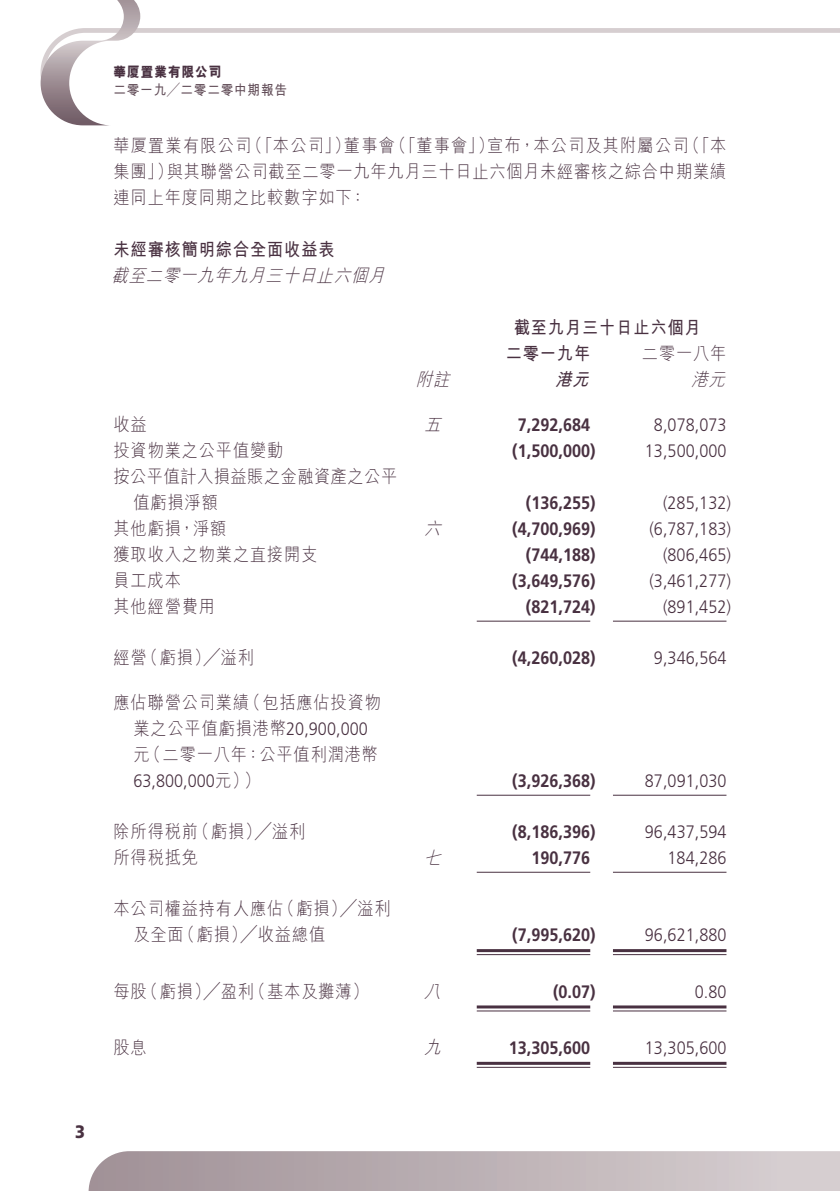
<style>
.page{position:relative;width:840px;height:1191px;background:#fff}
.page>*{position:absolute;margin:0;border:0;box-sizing:border-box;transform-origin:0 0}
.Body_Text{font:300 18px/26px "M Hei HK";letter-spacing:.055em;color:#493141;scale:.9 1}
.Body_Text-2{font:300 18px "Frutiger LT Std";letter-spacing:.005em;color:#493141;scale:.9 1}
.Body_Text-3{font:700 18px "Frutiger LT Std";letter-spacing:.005em;color:#493141;scale:.9 1}
.Body_Text-4{font:italic 300 18px "M Hei HK";color:#493141;scale:.9 1}
.Body_Text-5{font:300 18px "M Hei HK";letter-spacing:.03em;color:#493141;scale:.9 1}
.Body_Text-6{font:700 18px "M Hei HK";letter-spacing:.055em;color:#493141;scale:.9 1}
.Heading_1{font:700 18px "M Hei HK";letter-spacing:.055em;color:#493141;scale:.9 1}
.Body_Text-7{font:italic 700 18px "M Hei HK";color:#493141;scale:.9 1}
.t1{font:900 18px "Frutiger LT Std";color:#493141;scale:.9 1}
.t2{font:700 14px "M Hei HK";letter-spacing:.065em;color:#634e59;scale:.9 1}
.t3{font:800 14px "M Hei HK";letter-spacing:.08em;color:#493141;scale:.9 1}
.s1{font-family:"M Hei HK"}
</style>
<div class="page">
<svg style="left:40px;top:28px;width:799px;height:60px"></svg>
<svg style="left:41px;top:0;width:99px;height:125px"></svg>
<svg style="left:88px;top:1151px;width:751px;height:40px;background:#bdb2b5"></svg>
<hr style="left:476px;top:620px;width:114px;height:1px;background:#493141">
<hr style="left:612px;top:620px;width:114px;height:1px;background:#493141">
<hr style="left:476px;top:794px;width:114px;height:1px;background:#493141">
<hr style="left:612px;top:794px;width:114px;height:1px;background:#493141">
<hr style="left:476px;top:871px;width:114px;height:1px;background:#493141">
<hr style="left:612px;top:871px;width:114px;height:1px;background:#493141">
<hr style="left:476px;top:949px;width:114px;height:3px;background:#493141">
<hr style="left:476px;top:954px;width:114px;height:1px;background:#493141">
<hr style="left:612px;top:949px;width:114px;height:3px;background:#493141">
<hr style="left:612px;top:954px;width:114px;height:1px;background:#493141">
<hr style="left:476px;top:1005px;width:114px;height:3px;background:#493141">
<hr style="left:476px;top:1010px;width:114px;height:1px;background:#493141">
<hr style="left:612px;top:1005px;width:114px;height:3px;background:#493141">
<hr style="left:612px;top:1010px;width:114px;height:1px;background:#493141">
<hr style="left:476px;top:1061px;width:114px;height:3px;background:#493141">
<hr style="left:476px;top:1066px;width:114px;height:1px;background:#493141">
<hr style="left:612px;top:1061px;width:114px;height:3px;background:#493141">
<hr style="left:612px;top:1066px;width:114px;height:1px;background:#493141">
<p class="t1" style="left:75px;top:1121px;width:13px">3</p>
<p class="t3" style="left:113px;top:64px;width:121px">華厦置業有限公司</p>
<p class="t2" style="left:113px;top:79px;width:194px">二零一九╱二零二零中期報告</p>
<p class="Body_Text" style="left:246px;top:132px;width:117px">（「本公司」）</p>
<p class="Body_Text" style="left:390px;top:132px;width:117px">（「董事會」）</p>
<p class="Body_Text" style="left:683px;top:132px;width:49px">（「本</p>
<p class="Body_Text" style="left:487px;top:132px;width:225px">宣布，本公司及其附屬公司</p>
<p class="Body_Text" style="left:344px;top:132px;width:58px">董事會</p>
<p class="Body_Text" style="left:167px;top:132px;width:623px;text-indent:-53px">華厦置業有限公司<br>與其聯營公司截至二零一九年九月三十日止六個月未經審核之綜合中期業績</p>
<p class="Body_Text" style="left:113px;top:158px;width:282px">集團」）<br>連同上年度同期之比較數字如下：</p>
<p class="Heading_1" style="left:113px;top:236px;width:247px">未經審核簡明綜合全面收益表</p>
<p class="Body_Text-4" style="left:112px;top:266px;width:309px">截至二零一九年九月三十日止六個月</p>
<p class="Body_Text-6" style="left:513px;top:314px;width:209px">截至九月三十日止六個月</p>
<p class="Body_Text" style="left:641px;top:340px;width:95px">二零一八年</p>
<p class="Body_Text-6" style="left:505px;top:340px;width:95px">二零一九年</p>
<p class="Body_Text-4" style="left:415px;top:370px;width:44px">附註</p>
<p class="Body_Text-7" style="left:555px;top:366px;width:45px">港元</p>
<p class="Body_Text-4" style="left:691px;top:370px;width:44px">港元</p>
<p class="Body_Text" style="left:113px;top:411px;width:38px">收益</p>
<p class="Body_Text-4" style="left:424px;top:415px;width:25px">五</p>
<p class="Body_Text-3" style="left:517px;top:414px;width:82px">7,292,684</p>
<p class="Body_Text-2" style="left:653px;top:415px;width:82px">8,078,073</p>
<p class="Body_Text" style="left:113px;top:437px;width:190px">投資物業之公平值變動</p>
<p class="Body_Text-5" style="left:113px;top:467px;width:316px">按公平值計入損益賬之金融資產之公平</p>
<p class="Body_Text-3" style="left:512px;top:440px;width:94px">)1,500,000(</p>
<p class="Body_Text-2" style="left:644px;top:441px;width:92px">13,500,000</p>
<p class="Body_Text" style="left:133px;top:489px;width:95px">值虧損淨額</p>
<p class="Body_Text-3" style="left:525px;top:492px;width:79px">)136,255(</p>
<p class="Body_Text-2" style="left:662px;top:493px;width:77px">)285,132(</p>
<p class="Body_Text" style="left:113px;top:515px;width:127px">其他虧損，淨額</p>
<p class="Body_Text-4" style="left:424px;top:519px;width:25px">六</p>
<p class="Body_Text-3" style="left:512px;top:518px;width:94px">)4,700,969(</p>
<p class="Body_Text-2" style="left:649px;top:519px;width:92px">)6,787,183(</p>
<p class="Body_Text" style="left:113px;top:541px;width:228px">獲取收入之物業之直接開支</p>
<p class="Body_Text-3" style="left:525px;top:544px;width:79px">)744,188(</p>
<p class="Body_Text-2" style="left:662px;top:545px;width:77px">)806,465(</p>
<p class="Body_Text" style="left:113px;top:567px;width:76px">員工成本</p>
<p class="Body_Text-3" style="left:512px;top:570px;width:94px">)3,649,576(</p>
<p class="Body_Text-2" style="left:649px;top:571px;width:92px">)3,461,277(</p>
<p class="Body_Text" style="left:113px;top:593px;width:114px">其他經營費用</p>
<p class="Body_Text-3" style="left:525px;top:596px;width:79px">)821,724(</p>
<p class="Body_Text-2" style="left:662px;top:597px;width:77px">)891,452(</p>
<p class="Body_Text" style="left:142px;top:644px;width:126px">（虧損）╱溢利</p>
<p class="Body_Text" style="left:113px;top:644px;width:38px">經營</p>
<p class="Body_Text-3" style="left:512px;top:647px;width:94px">)4,260,028(</p>
<p class="Body_Text-2" style="left:653px;top:648px;width:82px">9,346,564</p>
<p class="Body_Text" style="left:244px;top:689px;width:153px">（包括應佔投資物</p>
<p class="Body_Text" style="left:113px;top:689px;width:152px">應佔聯營公司業績</p>
<p class="Body_Text-2" style="left:133px;top:719px;width:262px"><span class="s1">業之公平值虧損港幣</span>20,900,000</p>
<p class="Body_Text" style="left:145px;top:741px;width:260px">（二零一八年：公平值利潤港幣</p>
<p class="Body_Text" style="left:133px;top:741px;width:19px">元</p>
<p class="Body_Text-2" style="left:133px;top:771px;width:129px">63,800,000<span class="s1">元(</span></p>
<p class="Body_Text" style="left:244px;top:767px;width:20px">(</p>
<p class="Body_Text-3" style="left:512px;top:770px;width:94px">)3,926,368(</p>
<p class="Body_Text-2" style="left:644px;top:771px;width:92px">87,091,030</p>
<p class="Body_Text" style="left:193px;top:818px;width:126px">（虧損）╱溢利</p>
<p class="Body_Text" style="left:113px;top:818px;width:95px">除所得稅前</p>
<p class="Body_Text-3" style="left:512px;top:821px;width:94px">)8,186,396(</p>
<p class="Body_Text-2" style="left:644px;top:822px;width:92px">96,437,594</p>
<p class="Body_Text" style="left:113px;top:844px;width:95px">所得稅抵免</p>
<p class="Body_Text-4" style="left:424px;top:848px;width:25px">七</p>
<p class="Body_Text-3" style="left:531px;top:847px;width:67px">190,776</p>
<p class="Body_Text-2" style="left:667px;top:848px;width:67px">184,286</p>
<p class="Body_Text" style="left:278px;top:895px;width:126px">（虧損）╱溢利</p>
<p class="Body_Text" style="left:113px;top:895px;width:190px">本公司權益持有人應佔</p>
<p class="Body_Text" style="left:179px;top:921px;width:164px">（虧損）╱收益總值</p>
<p class="Body_Text" style="left:133px;top:921px;width:57px">及全面</p>
<p class="Body_Text-3" style="left:512px;top:924px;width:94px">)7,995,620(</p>
<p class="Body_Text-2" style="left:644px;top:925px;width:92px">96,621,880</p>
<p class="Body_Text" style="left:142px;top:978px;width:126px">（虧損）╱盈利</p>
<p class="Body_Text" style="left:249px;top:978px;width:134px">（基本及攤薄）</p>
<p class="Body_Text" style="left:113px;top:978px;width:38px">每股</p>
<p class="Body_Text-4" style="left:424px;top:982px;width:25px">八</p>
<p class="Body_Text-3" style="left:552px;top:981px;width:49px">)0.07(</p>
<p class="Body_Text-2" style="left:694px;top:981px;width:37px">0.80</p>
<p class="Body_Text" style="left:113px;top:1034px;width:38px">股息</p>
<p class="Body_Text-4" style="left:424px;top:1038px;width:25px">九</p>
<p class="Body_Text-3" style="left:508px;top:1037px;width:92px">13,305,600</p>
<p class="Body_Text-2" style="left:644px;top:1037px;width:92px">13,305,600</p>
</div>
